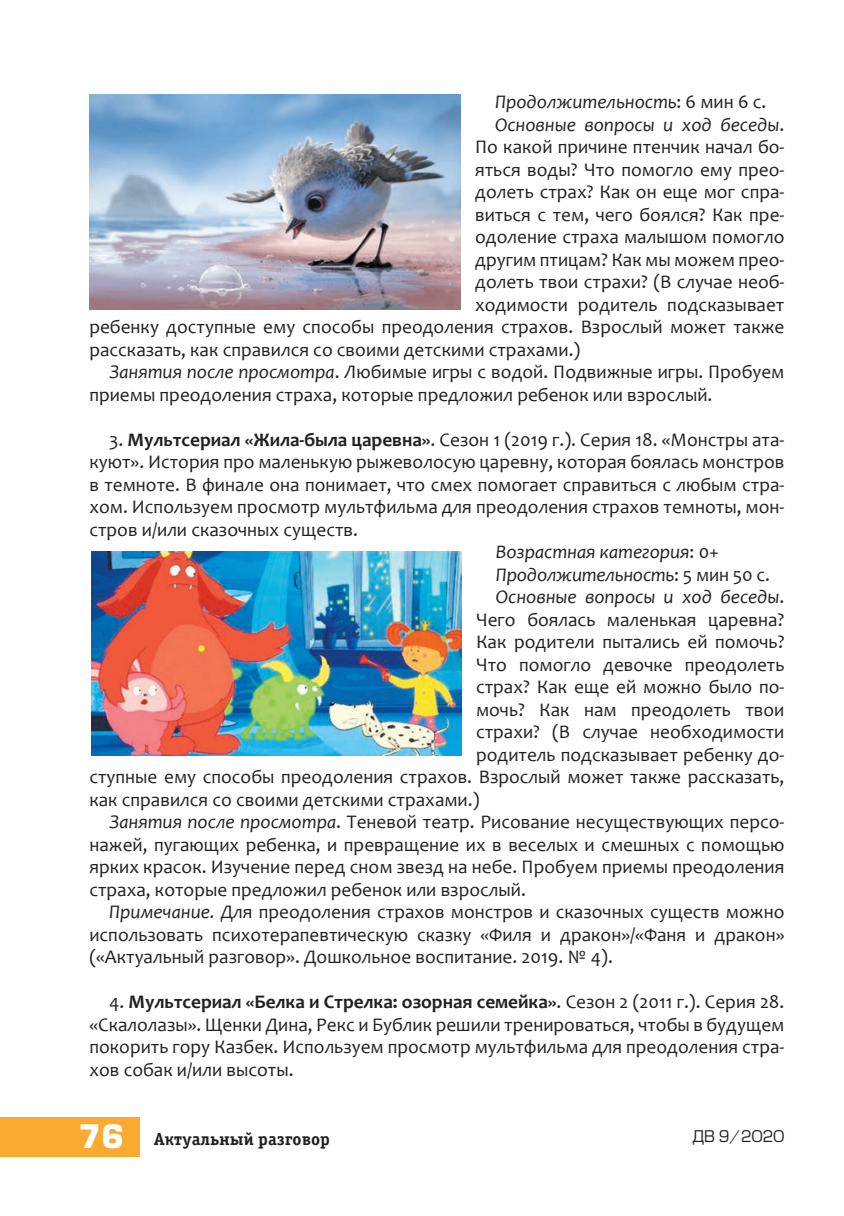
<style>
.page{position:relative;width:844px;height:1216px;background:#fff}
.page>*{position:absolute;margin:0;border:0;box-sizing:border-box;transform-origin:0 0}
.t1{font:19.25px/22.4px "Candara";color:#231f20;text-align:justify}
.t2{font:italic 19.25px "Candara";color:#231f20}
.t3{font:17.5px "Officina Serif Bold ITC";color:#231f20}
.t4{font:15.75px "Europe";color:#231f20}
.s1{font-style:normal}
.s2{font-style:italic}
.s3{font-weight:700}
.s4{font-family:"Europe";font-weight:700;font-size:31.5px;color:#fff}
</style>
<div class="page">
<div style="left:0;top:1116px;width:139px;height:40px;background:#faaa31"></div>
<img style="left:89px;top:94px;width:371px;height:215px">
<img style="left:91px;top:552px;width:370px;height:203px">
<p class="t2" style="left:495px;top:90px;width:273px">Продолжительность<span class="s1">: 6 мин 6 с.</span></p>
<p class="t2" style="left:495px;top:112px;width:291px">Основные вопросы и ход беседы<span class="s1">.</span></p>
<p class="t1" style="left:475px;top:136px;width:310px">По какой причине птенчик начал бо-</p>
<p class="t1" style="left:475px;top:158px;width:310px">яться воды? Что помогло ему прео-</p>
<p class="t1" style="left:475px;top:181px;width:310px">долеть страх? Как он еще мог спра-</p>
<p class="t1" style="left:475px;top:203px;width:310px">виться с тем, чего боялся? Как пре-</p>
<p class="t1" style="left:475px;top:225px;width:311px">одоление страха малышом помогло</p>
<p class="t1" style="left:475px;top:248px;width:310px">другим птицам? Как мы можем прео-</p>
<p class="t1" style="left:475px;top:270px;width:310px">долеть твои страхи? (В случае необ-</p>
<p class="t1" style="left:475px;top:293px;width:310px">ходимости родитель подсказывает</p>
<p class="t1" style="left:89px;top:315px;width:696px">ребенку доступные ему способы преодоления страхов. Взрослый может также</p>
<p class="t1" style="left:89px;top:338px;width:492px">рассказать, как справился со своими детскими страхами.)</p>
<p class="t1" style="left:109px;top:360px;width:676px"><span class="s2">Занятия после просмотра</span>. Любимые игры с водой. Подвижные игры. Пробуем</p>
<p class="t1" style="left:89px;top:383px;width:624px">приемы преодоления страха, которые предложил ребенок или взрослый.</p>
<p class="t1" style="left:109px;top:428px;width:676px">3. <span class="s3">Мультсериал «Жила-была царевна»</span>. Сезон 1 (2019 г.). Серия 18. «Монстры ата-</p>
<p class="t1" style="left:89px;top:450px;width:696px">куют». История про маленькую рыжеволосую царевну, которая боялась монстров</p>
<p class="t1" style="left:89px;top:473px;width:696px">в темноте. В финале она понимает, что смех помогает справиться с любым стра-</p>
<p class="t1" style="left:89px;top:495px;width:696px">хом. Используем просмотр мультфильма для преодоления страхов темноты, мон-</p>
<p class="t1" style="left:89px;top:518px;width:270px">стров и/или сказочных существ.</p>
<p class="t2" style="left:495px;top:540px;width:224px">Возрастная категория<span class="s1">: 0+</span></p>
<p class="t2" style="left:495px;top:562px;width:275px">Продолжительность<span class="s1">: 5 мин 50 с.</span></p>
<p class="t2" style="left:495px;top:585px;width:290px">Основные вопросы и ход беседы<span class="s1">.</span></p>
<p class="t1" style="left:476px;top:608px;width:310px">Чего боялась маленькая царевна?</p>
<p class="t1" style="left:476px;top:630px;width:310px">Как родители пытались ей помочь?</p>
<p class="t1" style="left:476px;top:653px;width:310px">Что помогло девочке преодолеть</p>
<p class="t1" style="left:476px;top:675px;width:310px">страх? Как еще ей можно было по-</p>
<p class="t1" style="left:476px;top:698px;width:310px">мочь? Как нам преодолеть твои</p>
<p class="t1" style="left:476px;top:720px;width:310px">страхи? (В случае необходимости</p>
<p class="t1" style="left:476px;top:743px;width:310px">родитель подсказывает ребенку до-</p>
<p class="t1" style="left:89px;top:765px;width:696px">ступные ему способы преодоления страхов. Взрослый может также рассказать,</p>
<p class="t1" style="left:89px;top:788px;width:391px">как справился со своими детскими страхами.)</p>
<p class="t1" style="left:109px;top:810px;width:676px"><span class="s2">Занятия после просмотра</span>. Теневой театр. Рисование несуществующих персо-</p>
<p class="t1" style="left:89px;top:833px;width:696px">нажей, пугающих ребенка, и превращение их в веселых и смешных с помощью</p>
<p class="t1" style="left:89px;top:855px;width:696px">ярких красок. Изучение перед сном звезд на небе. Пробуем приемы преодоления</p>
<p class="t1" style="left:89px;top:878px;width:438px">страха, которые предложил ребенок или взрослый.</p>
<p class="t1" style="left:109px;top:900px;width:676px"><span class="s2">Примечание.</span> Для преодоления страхов монстров и сказочных существ можно</p>
<p class="t1" style="left:89px;top:922px;width:696px">использовать психотерапевтическую сказку «Филя и дракон»/«Фаня и дракон»</p>
<p class="t1" style="left:89px;top:945px;width:525px">(«Актуальный разговор». Дошкольное воспитание. 2019. № 4).</p>
<p class="t1" style="left:89px;top:990px;width:696px;text-indent:20px">4. <span class="s3">Мультсериал «Белка и Стрелка: озорная семейка»</span>. Сезон 2 (2011 г.). Серия 28. «Скалолазы». Щенки Дина, Рекс и Бублик решили тренироваться, чтобы в будущем покорить гору Казбек. Используем просмотр мультфильма для преодоления стра&shy;хов собак и/или высоты.</p>
<p class="t3" style="left:79px;top:1128px;width:252px"><span class="s4">76</span> Актуальный разговор</p>
<p class="t4" style="left:692px;top:1127px;width:93px">ДВ 9/2020</p>
</div>
